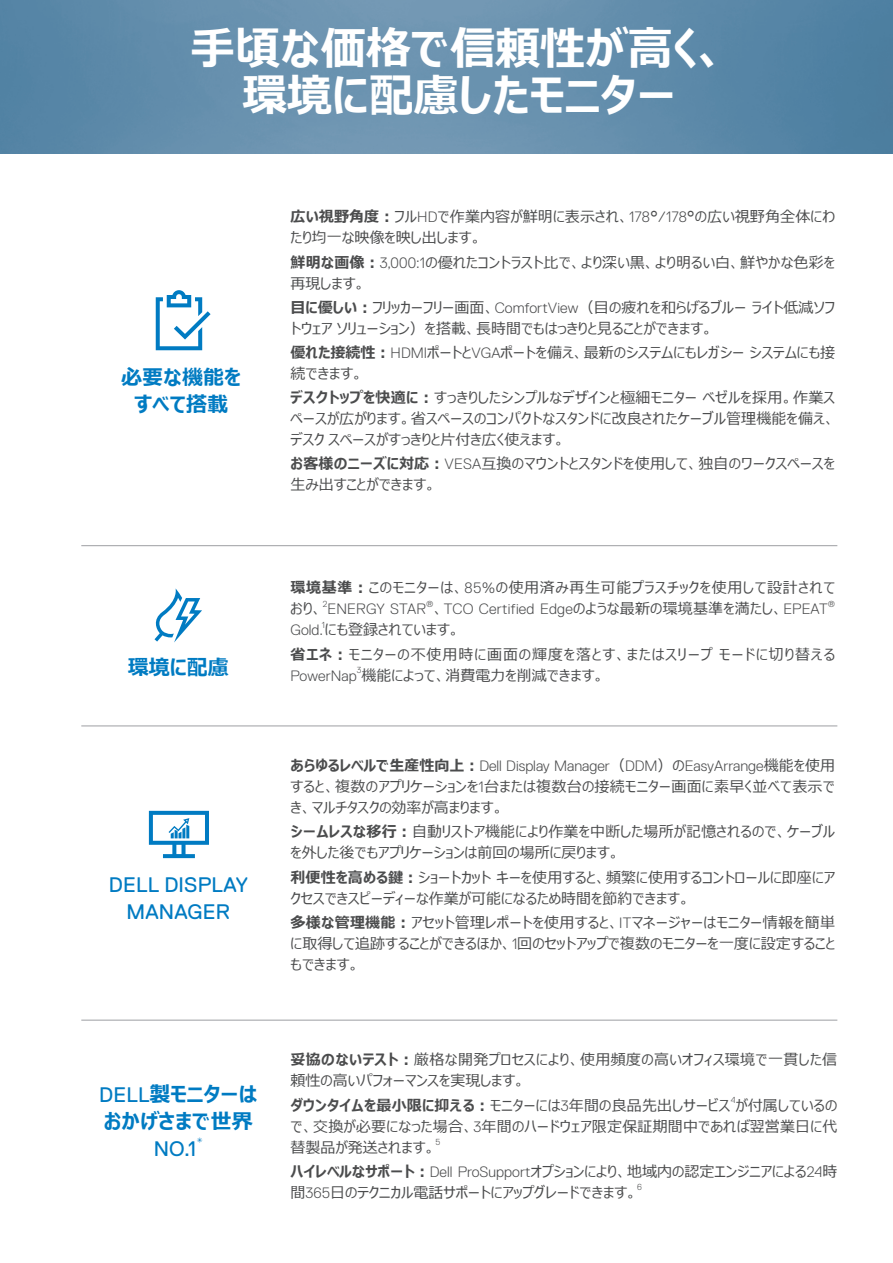
<style>
.page{position:relative;width:893px;height:1263px;background:#fff}
.page>*{position:absolute;margin:0;border:0;box-sizing:border-box;transform-origin:0 0}
.t1{font:700 45px/46.5px "Meiryo UI";color:#fff;text-align:center}
.t2{font:700 21px/27px "Meiryo UI";color:#007bc2;text-align:center}
.t3{font:21px/27px "Dell Replica";letter-spacing:.01em;color:#007bc2;text-align:center}
.t4{font:15px/21px "Meiryo UI";letter-spacing:.005em;color:#4b4c4d}
.t5{font:15px/21px "Meiryo UI";letter-spacing:.06em;color:#4b4c4d}
.t6{font:15px/21px "Meiryo UI";letter-spacing:.025em;color:#4b4c4d}
.t7{font:15px/21px "Meiryo UI";letter-spacing:.045em;color:#4b4c4d}
.t8{font:300 15px "Dell Replica";letter-spacing:.015em;color:#4b4c4d}
.t9{font:12.3px "Dell Replica";color:#007bc2}
.t10{font:300 8.7px "Dell Replica";color:#4b4c4d}
.s1{font-weight:700}
.s2{font-family:"Dell Replica";font-weight:300}
.s3{font-family:"Meiryo UI";font-weight:400}
.s4{font-family:"Dell Replica";font-weight:400}
</style>
<div class="page">
<img style="left:0;top:0;width:893px;height:153px">
<hr style="left:81px;top:545px;width:756px;height:1px;background:#a8a9ad">
<hr style="left:81px;top:725px;width:756px;height:1px;background:#a8a9ad">
<hr style="left:81px;top:1019px;width:756px;height:2px;background:#a8a9ad">
<svg style="left:149px;top:811px;width:60px;height:47px"></svg>
<svg style="left:154px;top:588px;width:48px;height:54px"></svg>
<svg style="left:156px;top:290px;width:55px;height:60px"></svg>
<p class="t1" style="left:190px;top:28px;width:539px">手頃な価格で信頼性が高く、環境に配慮したモニター</p>
<p class="t2" style="left:121px;top:365px;width:121px">必要な機能をすべて搭載</p>
<p class="t4" style="left:291px;top:207px;width:546px"><span class="s1">広い視野角度：</span>フル<span class="s2">HD</span>で作業内容が鮮明に表示され、<span class="s2">178</span>°<span class="s2">/178</span>°の広い視野角全体にわたり均一な映像を映し出します。</p>
<p class="t4" style="left:291px;top:252px;width:546px"><span class="s1">鮮明な画像：</span><span class="s2">3,000:1</span>の優れたコントラスト比で、より深い黒、より明るい白、鮮やかな色彩を再現します。</p>
<p class="t4" style="left:291px;top:298px;width:546px"><span class="s1">目に優しい：</span>フリッカーフリー画面、<span class="s2">ComfortView</span>（目の疲れを和らげるブルーライト低減ソフトウェアソリューション）を搭載、長時間でもはっきりと見ることができます。</p>
<p class="t4" style="left:291px;top:343px;width:546px"><span class="s1">優れた接続性：</span><span class="s2">HDMI</span>ポートと<span class="s2">VGA</span>ポートを備え、最新のシステムにもレガシーシステムにも接続できます。</p>
<p class="t4" style="left:291px;top:388px;width:546px;text-align:justify"><span class="s1">デスクトップを快適に：</span>すっきりしたシンプルなデザインと極細モニターベゼルを採用。作業スペースが広がります。省スペースのコンパクトなスタンドに改良されたケーブル管理機能を備え、デスクスペースがすっきりと片付き広く使えます。</p>
<p class="t4" style="left:291px;top:454px;width:546px"><span class="s1">お客様のニーズに対応：</span><span class="s2">VESA</span>互換のマウントとスタンドを使用して、独自のワークスペースを生み出すことができます。</p>
<p class="t7" style="left:291px;top:578px;width:546px"><span class="s1">環境基準：</span>このモニターは、<span class="s2">85%</span>の使用済み再生可能プラスチックを使用して設計されており、 <span class="s2">ENERGY STAR</span></p>
<p class="t10" style="left:323px;top:599px;width:6px">2</p>
<p class="t10" style="left:426px;top:599px;width:9px">®</p>
<p class="t8" style="left:434px;top:601px;width:395px"><span class="s3">、</span>TCO Certified Edge<span class="s3">のような最新の環境基準を満たし、</span>EPEAT</p>
<p class="t10" style="left:828px;top:599px;width:9px">®</p>
<p class="t4" style="left:291px;top:620px;width:171px"><span class="s2">Gold.</span>にも登録されています。</p>
<p class="t10" style="left:322px;top:620px;width:5px">1</p>
<p class="t5" style="left:291px;top:644px;width:546px"><span class="s1">省エネ：</span>モニターの不使用時に画面の輝度を落とす、またはスリープモードに切り替える<br><span class="s2">PowerNap</span> 機能によって、消費電力を削減できます。</p>
<p class="t2" style="left:128px;top:655px;width:103px">環境に配慮</p>
<p class="t10" style="left:357px;top:665px;width:6px">3</p>
<p class="t3" style="left:109px;top:871px;width:141px">DELL DISPLAY<br>MANAGER</p>
<p class="t2" style="left:99px;top:1082px;width:160px"><span class="s4">DELL</span>製モニターはおかげさまで世界<br><span class="s4">NO.1</span></p>
<p class="t9" style="left:196px;top:1134px;width:9px">*</p>
<p class="t4" style="left:291px;top:756px;width:546px;text-align:justify"><span class="s1">あらゆるレベルで生産性向上：</span><span class="s2">Dell Display Manager</span>（<span class="s2">DDM</span>）の<span class="s2">EasyArrange</span>機能を使用すると、複数のアプリケーションを<span class="s2">1</span>台または複数台の接続モニター画面に素早く並べて表示でき、マルチタスクの効率が高まります。</p>
<p class="t4" style="left:291px;top:822px;width:546px"><span class="s1">シームレスな移行：</span>自動リストア機能により作業を中断した場所が記憶されるので、ケーブルを外した後でもアプリケーションは前回の場所に戻ります。</p>
<p class="t4" style="left:291px;top:867px;width:546px"><span class="s1">利便性を高める鍵：</span>ショートカットキーを使用すると、頻繁に使用するコントロールに即座にアクセスできスピーディーな作業が可能になるため時間を節約できます。</p>
<p class="t4" style="left:291px;top:913px;width:546px;text-align:justify"><span class="s1">多様な管理機能：</span>アセット管理レポートを使用すると、<span class="s2">IT</span>マネージャーはモニター情報を簡単に取得して追跡することができるほか、<span class="s2">1</span>回のセットアップで複数のモニターを一度に設定することもできます。</p>
<p class="t6" style="left:291px;top:1050px;width:548px"><span class="s1">妥協のないテスト：</span>厳格な開発プロセスにより、使用頻度の高いオフィス環境で一貫した信頼性の高いパフォーマンスを実現します。</p>
<p class="t4" style="left:291px;top:1095px;width:548px"><span class="s1">ダウンタイムを最小限に抑える：</span>モニターには<span class="s2">3</span>年間の良品先出しサービスが付属しているの</p>
<p class="t10" style="left:731px;top:1095px;width:6px">4</p>
<p class="t4" style="left:291px;top:1116px;width:548px">で、交換が必要になった場合、<span class="s2">3</span>年間のハードウェア限定保証期間中であれば翌営業日に代替製品が発送されます。</p>
<p class="t10" style="left:435px;top:1137px;width:6px">5</p>
<p class="t4" style="left:291px;top:1161px;width:548px"><span class="s1">ハイレベルなサポート：</span><span class="s2">Dell ProSupport</span>オプションにより、地域内の認定エンジニアによる<span class="s2">24</span>時間<span class="s2">365</span>日のテクニカル電話サポートにアップグレードできます。</p>
<p class="t10" style="left:637px;top:1182px;width:6px">6</p>
</div>
